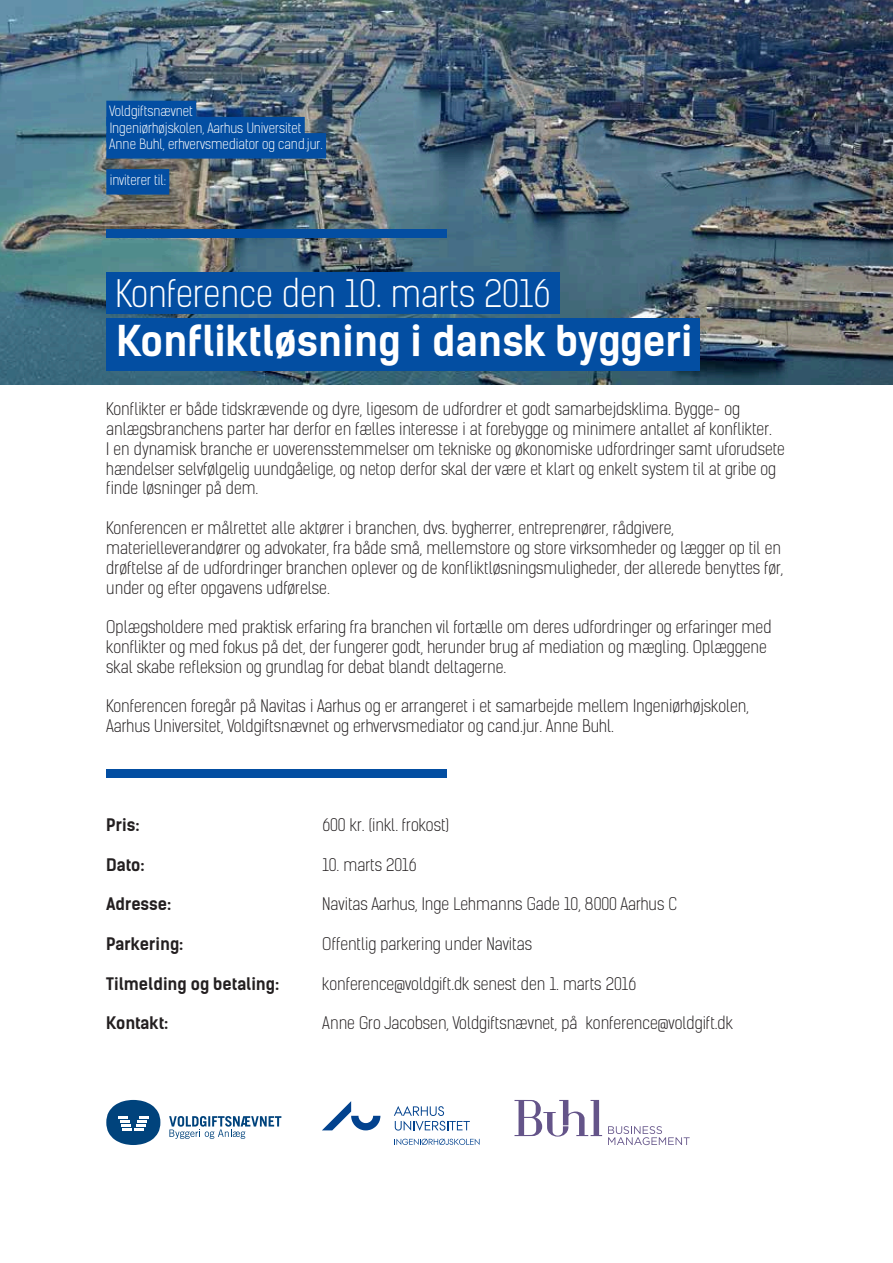
<style>
.page{position:relative;width:893px;height:1263px;background:#fff}
.page>*{position:absolute;margin:0;border:0;box-sizing:border-box;transform-origin:0 0}
.t1{font:700 40.5px "Kelson Sans";color:#fff}
.t2{font:300 36px "Kelson Sans";color:#fff}
.t3{font:300 16.5px/19.8px "Kelson Sans";color:#231f20}
.t4{font:700 16.5px "Kelson Sans";color:#231f20}
.t5{font:300 13.5px/16.2px "Kelson Sans";color:#fff}
</style>
<div class="page">
<img style="left:0;top:0;width:893px;height:385px">
<svg style="left:106px;top:1100px;width:54px;height:45px"></svg>
<svg style="left:169px;top:1116px;width:112px;height:23px"></svg>
<svg style="left:514px;top:1100px;width:88px;height:36px"></svg>
<svg style="left:608px;top:1126px;width:82px;height:19px"></svg>
<div style="left:106px;top:230px;width:340px;height:8px;background:#034ea2"></div>
<div style="left:106px;top:273px;width:454px;height:41px;background:#034ea2"></div>
<div style="left:106px;top:318px;width:594px;height:52px;background:#034ea2"></div>
<div style="left:106px;top:770px;width:340px;height:8px;background:#034ea2"></div>
<div style="left:106px;top:101px;width:90px;height:25px;background:#034ea2"></div>
<div style="left:106px;top:117px;width:199px;height:25px;background:#034ea2"></div>
<div style="left:106px;top:133px;width:220px;height:26px;background:#034ea2"></div>
<div style="left:106px;top:169px;width:63px;height:26px;background:#034ea2"></div>
<svg style="left:394px;top:1138px;width:86px;height:7px"></svg>
<svg style="left:394px;top:1106px;width:76px;height:25px"></svg>
<svg style="left:322px;top:1101px;width:58px;height:29px"></svg>
<p class="t5" style="left:109px;top:104px;width:215px">Voldgiftsnævnet<br>Ingeniørhøjskolen, Aarhus Universitet<br>Anne Buhl, erhvervsmediator og cand.jur.</p>
<p class="t5" style="left:110px;top:172px;width:58px">inviterer til:</p>
<h2 class="t2" style="left:115px;top:272px;width:437px">Konference den 10. marts 2016</h2>
<h1 class="t1" style="left:116px;top:316px;width:578px">Konfliktløsning i dansk byggeri</h1>
<p class="t3" style="left:106px;top:400px;width:680px">Konflikter er både tidskrævende og dyre, ligesom de udfordrer et godt samarbejdsklima. Bygge- og anlægsbranchens parter har derfor en fælles interesse i at forebygge og minimere antallet af konflikter.<br>I en dynamisk branche er uoverensstemmelser om tekniske og økonomiske udfordringer samt uforudsete hændelser selvfølgelig uundgåelige, og netop derfor skal der være et klart og enkelt system til at gribe og finde løsninger på dem.</p>
<p class="t3" style="left:106px;top:518px;width:679px">Konferencen er målrettet alle aktører i branchen, dvs. bygherrer, entreprenører, rådgivere, materielleverandører og advokater, fra både små, mellemstore og store virksomheder og lægger op til en drøftelse af de udfordringer branchen oplever og de konfliktløsningsmuligheder, der allerede benyttes før, under og efter opgavens udførelse.</p>
<p class="t3" style="left:106px;top:617px;width:667px">Oplægsholdere med praktisk erfaring fra branchen vil fortælle om deres udfordringer og erfaringer med konflikter og med fokus på det, der fungerer godt, herunder brug af mediation og mægling. Oplæggene skal skabe refleksion og grundlag for debat blandt deltagerne.</p>
<p class="t3" style="left:106px;top:697px;width:644px">Konferencen foregår på Navitas i Aarhus og er arrangeret i et samarbejde mellem Ingeniørhøjskolen,<br>Aarhus Universitet, Voldgiftsnævnet og erhvervsmediator og cand.jur. Anne Buhl.</p>
<p class="t4" style="left:106px;top:815px;width:35px">Pris:</p>
<p class="t3" style="left:322px;top:815px;width:128px">600 kr. (inkl. frokost)</p>
<p class="t4" style="left:106px;top:854px;width:40px">Dato:</p>
<p class="t3" style="left:322px;top:855px;width:96px">10. marts 2016</p>
<p class="t4" style="left:106px;top:894px;width:67px">Adresse:</p>
<p class="t3" style="left:322px;top:895px;width:356px">Navitas Aarhus, Inge Lehmanns Gade 10, 8000 Aarhus C</p>
<p class="t4" style="left:106px;top:934px;width:79px">Parkering:</p>
<p class="t3" style="left:322px;top:934px;width:211px">Offentlig parkering under Navitas</p>
<p class="t4" style="left:106px;top:973px;width:174px">Tilmelding og betaling:</p>
<p class="t3" style="left:322px;top:974px;width:315px">konference@voldgift.dk senest den 1. marts 2016</p>
<p class="t4" style="left:106px;top:1013px;width:64px">Kontakt:</p>
<p class="t3" style="left:322px;top:1013px;width:412px">Anne Gro Jacobsen, Voldgiftsnævnet, på konference@voldgift.dk</p>
</div>
